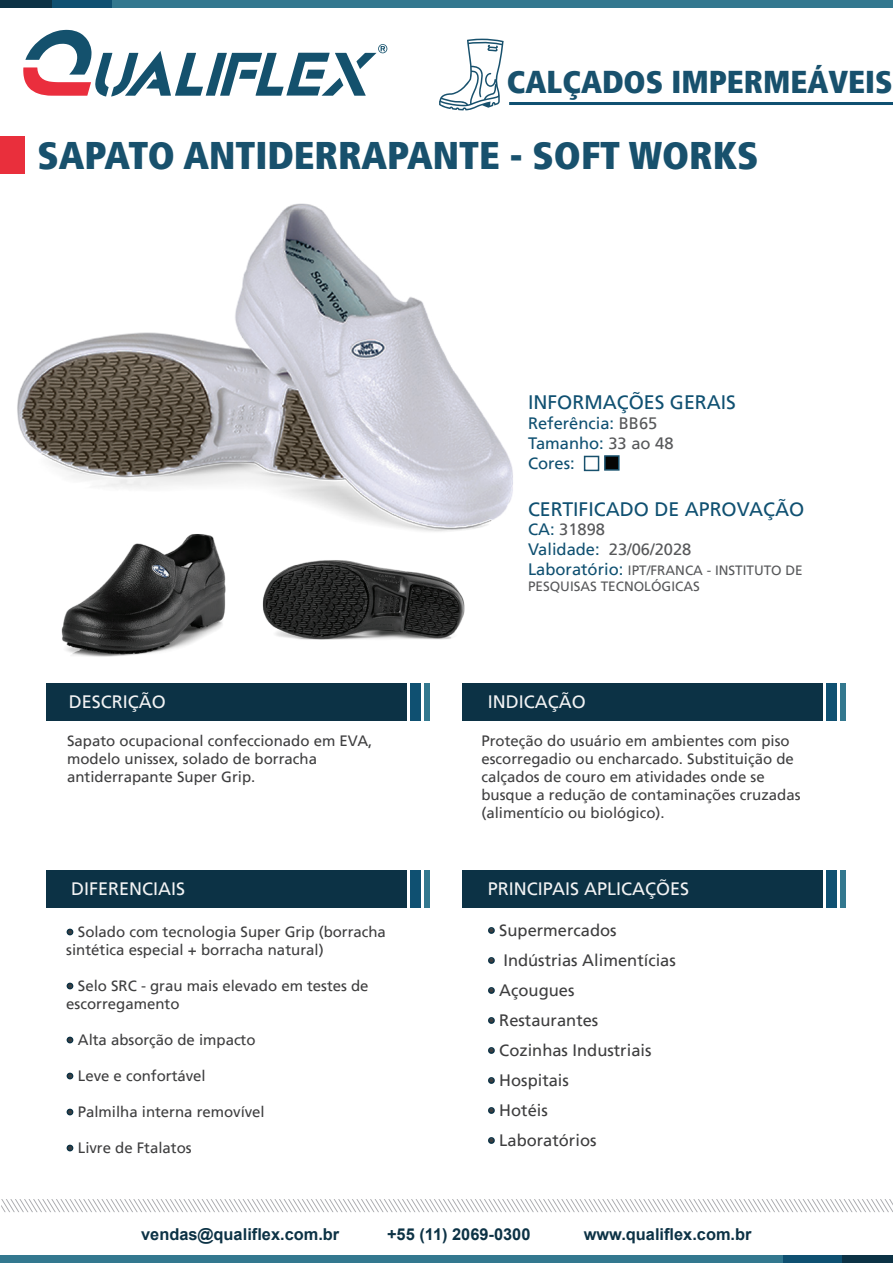
<style>
.page{position:relative;width:893px;height:1263px;background:#fff}
.page>*{position:absolute;margin:0;border:0;box-sizing:border-box;transform-origin:0 0}
.t1{font:900 condensed 38.4px "Frutiger LT";color:#18516d}
.t2{font:900 condensed 31.5px "Frutiger LT";color:#18516d}
.t3{font:19.5px "Frutiger LT";color:#0f5071}
.t4{font:18px "Frutiger LT";color:#f2f3f4}
.t5{font:16.5px "Frutiger LT";color:#3e3e3f}
.t6{font:16.5px/19.8px "Frutiger LT";color:#0f5071}
.t7{font:16.5px/19.8px "Frutiger LT";color:#57585a}
.t8{font:700 16.35px "Arial";color:#0c3245}
.t9{font:15px/18px "Frutiger LT";color:#3e3e3f}
.t10{font:15px/18px "Frutiger LT";color:#404041}
.t11{font:13.5px/16.2px "Frutiger LT";color:#57585a}
.s1{color:#57585a}
.s2{color:#0f5071}
.s3{font-size:16.5px;color:#0f5071}
.s4{font-size:15px}
</style>
<div class="page">
<div style="left:0;top:1255px;width:783px;height:8px;background:#33788f"></div>
<div style="left:783px;top:1255px;width:59px;height:8px;background:#0f5071"></div>
<div style="left:842px;top:1255px;width:51px;height:8px;background:#0c3245"></div>
<svg style="left:1px;top:1199px;width:892px;height:13px"></svg>
<div style="left:0;top:137px;width:25px;height:37px;background:#e92f3c"></div>
<div style="left:111px;top:0;width:782px;height:8px;background:#33788f"></div>
<div style="left:52px;top:0;width:59px;height:8px;background:#0f5071"></div>
<div style="left:0;top:0;width:52px;height:8px;background:#0c3245"></div>
<hr style="left:509px;top:102px;width:384px;height:3px;background:#0f5071">
<svg style="left:23px;top:30px;width:364px;height:67px"></svg>
<svg style="left:439px;top:39px;width:65px;height:71px"></svg>
<div style="left:46px;top:683px;width:361px;height:37px;background:#0c3245"></div>
<div style="left:410px;top:683px;width:11px;height:37px;background:#0f5071"></div>
<div style="left:424px;top:683px;width:6px;height:37px;background:#33788f"></div>
<div style="left:462px;top:683px;width:361px;height:37px;background:#0c3245"></div>
<div style="left:826px;top:683px;width:11px;height:37px;background:#0f5071"></div>
<div style="left:840px;top:683px;width:6px;height:37px;background:#33788f"></div>
<div style="left:46px;top:870px;width:361px;height:37px;background:#0c3245"></div>
<div style="left:410px;top:870px;width:11px;height:37px;background:#0f5071"></div>
<div style="left:424px;top:870px;width:6px;height:37px;background:#33788f"></div>
<svg style="left:66px;top:928px;width:8px;height:8px"></svg>
<svg style="left:66px;top:982px;width:8px;height:8px"></svg>
<svg style="left:66px;top:1036px;width:8px;height:8px"></svg>
<svg style="left:66px;top:1072px;width:8px;height:8px"></svg>
<svg style="left:66px;top:1108px;width:8px;height:8px"></svg>
<svg style="left:66px;top:1144px;width:8px;height:8px"></svg>
<div style="left:462px;top:870px;width:361px;height:37px;background:#0c3245"></div>
<div style="left:826px;top:870px;width:11px;height:37px;background:#0f5071"></div>
<div style="left:840px;top:870px;width:6px;height:37px;background:#33788f"></div>
<svg style="left:488px;top:927px;width:7px;height:7px"></svg>
<svg style="left:488px;top:957px;width:7px;height:7px"></svg>
<svg style="left:488px;top:987px;width:7px;height:7px"></svg>
<svg style="left:488px;top:1017px;width:7px;height:7px"></svg>
<svg style="left:488px;top:1047px;width:7px;height:7px"></svg>
<svg style="left:488px;top:1077px;width:7px;height:7px"></svg>
<svg style="left:488px;top:1107px;width:7px;height:7px"></svg>
<svg style="left:488px;top:1137px;width:7px;height:7px"></svg>
<div style="left:584px;top:456px;width:15px;height:15px;background:#fff;border:2px solid #18516d"></div>
<div style="left:604px;top:455px;width:16px;height:16px;background:#050504;border:2px solid #18516d"></div>
<img style="left:61px;top:584px;width:165px;height:73px">
<img style="left:262px;top:584px;width:203px;height:56px">
<img style="left:17px;top:203px;width:496px;height:381px">
<h2 class="t2" style="left:507px;top:63px;width:387px">CALÇADOS IMPERMEÁVEIS</h2>
<h1 class="t1" style="left:37px;top:132px;width:722px">SAPATO ANTIDERRAPANTE - SOFT WORKS</h1>
<p class="t4" style="left:69px;top:691px;width:99px">DESCRIÇÃO</p>
<p class="t9" style="left:67px;top:732px;width:307px">Sapato ocupacional confeccionado em EVA, modelo unissex, solado de borracha antiderrapante Super Grip.</p>
<p class="t4" style="left:71px;top:878px;width:116px">DIFERENCIAIS</p>
<p class="t9" style="left:66px;top:923px;width:321px">• Solado com tecnologia Super Grip (borracha sintética especial + borracha natural)</p>
<p class="t9" style="left:66px;top:977px;width:304px">• Selo SRC - grau mais elevado em testes de escorregamento</p>
<p class="t9" style="left:66px;top:1031px;width:191px">• Alta absorção de impacto</p>
<p class="t9" style="left:66px;top:1067px;width:141px">• Leve e confortável</p>
<p class="t9" style="left:66px;top:1103px;width:200px">• Palmilha interna removível</p>
<p class="t9" style="left:66px;top:1139px;width:127px">• Livre de Ftalatos</p>
<h3 class="t3" style="left:528px;top:391px;width:210px">INFORMAÇÕES GERAIS</h3>
<p class="t6" style="left:528px;top:413px;width:147px">Referência: <span class="s1">BB65<br></span>Tamanho: <span class="s1">33 ao 48<br></span>Cores:</p>
<h3 class="t3" style="left:528px;top:497px;width:278px">CERTIFICADO DE APROVAÇÃO</h3>
<p class="t7" style="left:528px;top:520px;width:165px"><span class="s2">CA:</span> 31898<br><span class="s2">Validade:</span> 23/06/2028</p>
<p class="t11" style="left:528px;top:562px;width:276px"><span class="s3">Laboratório:</span> IPT/FRANCA - INSTITUTO DE<br>PESQUISAS TECNOLÓGICAS</p>
<p class="t4" style="left:488px;top:691px;width:99px">INDICAÇÃO</p>
<p class="t10" style="left:481px;top:732px;width:321px">Proteção do usuário em ambientes com piso escorregadio ou encharcado. Substituição de calçados de couro em atividades onde se busque a redução de contaminações cruzadas (alimentício ou biológico).</p>
<p class="t4" style="left:488px;top:878px;width:203px">PRINCIPAIS APLICAÇÕES</p>
<p class="t5" style="left:488px;top:920px;width:130px"><span class="s4">•</span> Supermercados</p>
<p class="t5" style="left:488px;top:950px;width:190px"><span class="s4">•</span> Indústrias Alimentícias</p>
<p class="t5" style="left:488px;top:980px;width:88px"><span class="s4">•</span> Açougues</p>
<p class="t5" style="left:488px;top:1010px;width:112px"><span class="s4">•</span> Restaurantes</p>
<p class="t5" style="left:488px;top:1040px;width:165px"><span class="s4">•</span> Cozinhas Industriais</p>
<p class="t5" style="left:488px;top:1070px;width:83px"><span class="s4">•</span> Hospitais</p>
<p class="t5" style="left:488px;top:1100px;width:62px"><span class="s4">•</span> Hotéis</p>
<p class="t5" style="left:488px;top:1130px;width:110px"><span class="s4">•</span> Laboratórios</p>
<p class="t8" style="left:141px;top:1223px;width:200px">vendas@qualiflex.com.br</p>
<p class="t8" style="left:387px;top:1223px;width:145px">+55 (11) 2069-0300</p>
<p class="t8" style="left:584px;top:1223px;width:169px">www.qualiflex.com.br</p>
</div>
